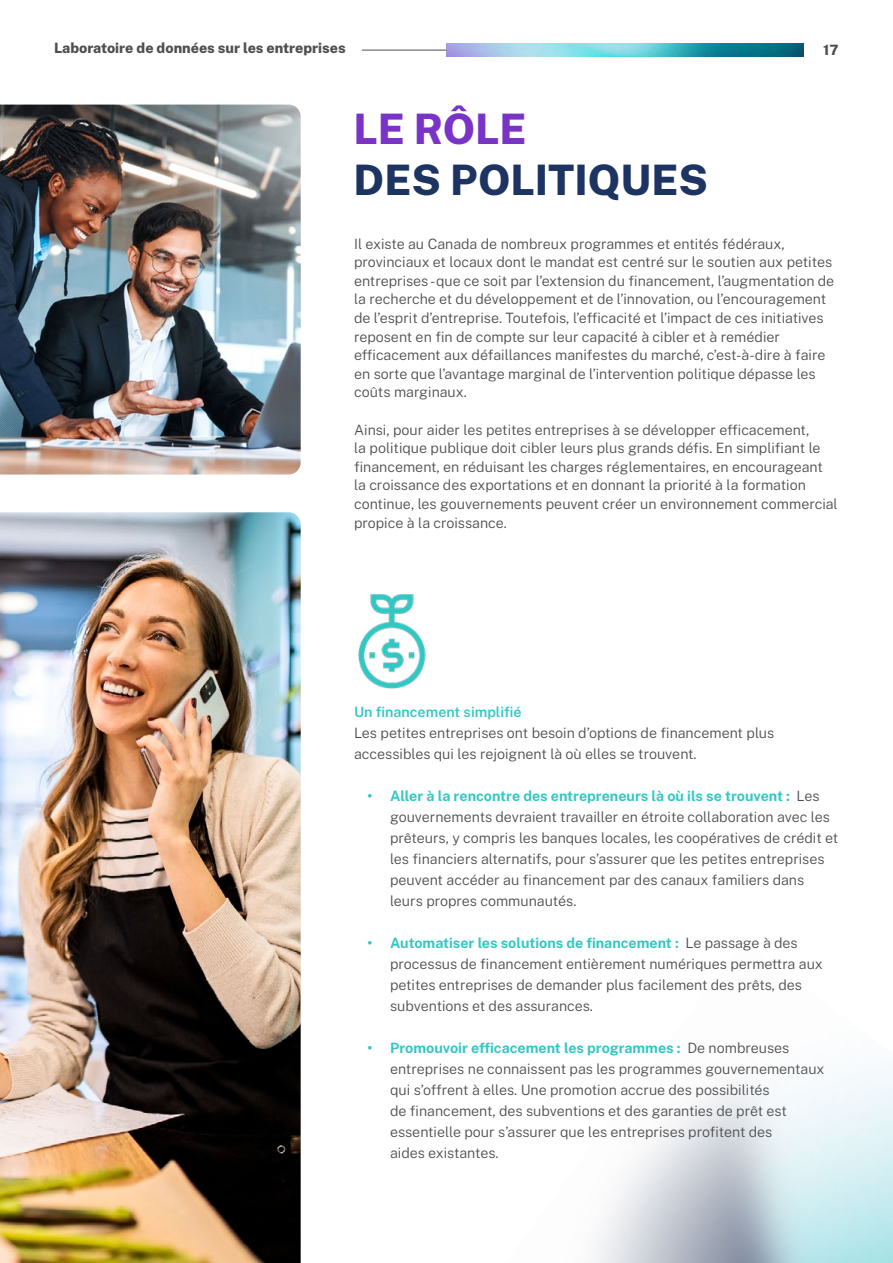
<style>
.page{position:relative;width:893px;height:1263px;background:#fff}
.page>*{position:absolute;margin:0;border:0;box-sizing:border-box;transform-origin:0 0}
.t1{font:800 42px "Public Sans";color:#1d3462}
.t2{font:800 42px "Public Sans";color:#7933c7}
.t3{font:300 14.25px/21px "Public Sans";color:#4f4e4e}
.t4{font:800 14.25px "Public Sans";color:#4f4e4e}
.t5{font:600 14.25px "Public Sans";color:#33c7c3}
.s1{font-weight:700;color:#33c7c3}
</style>
<div class="page">
<img style="left:446px;top:44px;width:358px;height:12px">
<hr style="left:362px;top:50px;width:84px;height:1px;background:#4f4e4e">
<img style="left:0;top:105px;width:301px;height:369px">
<img style="left:0;top:512px;width:301px;height:751px">
<img style="left:358px;top:594px;width:68px;height:95px">
<p class="t4" style="left:54px;top:37px;width:293px">Laboratoire de données sur les entreprises</p>
<p class="t4" style="left:823px;top:39px;width:17px">17</p>
<h1 class="t2" style="left:354px;top:98px;width:174px">LE RÔLE</h1>
<h1 class="t1" style="left:354px;top:148px;width:356px">DES POLITIQUES</h1>
<p class="t3" style="left:354px;top:234px;width:482px;line-height:18.6px">Il existe au Canada de nombreux programmes et entités fédéraux, provinciaux et locaux dont le mandat est centré sur le soutien aux petites entreprises -que ce soit par l’extension du financement, l’augmentation de la recherche et du développement et de l’innovation, ou l’encouragement de l’esprit d’entreprise. Toutefois, l’efficacité et l’impact de ces initiatives reposent en fin de compte sur leur capacité à cibler et à remédier efficacement aux défaillances manifestes du marché, c’est-à-dire à faire en sorte que l’avantage marginal de l’intervention politique dépasse les coûts marginaux.</p>
<p class="t3" style="left:354px;top:419px;width:485px;line-height:18.6px">Ainsi, pour aider les petites entreprises à se développer efficacement,<br>la politique publique doit cibler leurs plus grands défis. En simplifiant le financement, en réduisant les charges réglementaires, en encourageant la croissance des exportations et en donnant la priorité à la formation continue, les gouvernements peuvent créer un environnement commercial propice à la croissance.</p>
<p class="t5" style="left:354px;top:701px;width:169px">Un financement simplifié</p>
<p class="t3" style="left:354px;top:721px;width:422px">Les petites entreprises ont besoin d’options de financement plus accessibles qui les rejoignent là où elles se trouvent.</p>
<p class="t3" style="left:390px;top:784px;width:450px;text-indent:-23px"><span class="s1">• Aller à la rencontre des entrepreneurs là où ils se trouvent :</span> Les gouvernements devraient travailler en étroite collaboration avec les prêteurs, y compris les banques locales, les coopératives de crédit et les financiers alternatifs, pour s’assurer que les petites entreprises peuvent accéder au financement par des canaux familiers dans leurs propres communautés.</p>
<p class="t3" style="left:390px;top:931px;width:434px;text-indent:-23px"><span class="s1">• Automatiser les solutions de financement :</span> Le passage à des processus de financement entièrement numériques permettra aux petites entreprises de demander plus facilement des prêts, des subventions et des assurances.</p>
<p class="t3" style="left:390px;top:1036px;width:436px;text-indent:-23px"><span class="s1">• Promouvoir efficacement les programmes :</span> De nombreuses entreprises ne connaissent pas les programmes gouvernementaux qui s’offrent à elles. Une promotion accrue des possibilités<br>de financement, des subventions et des garanties de prêt est essentielle pour s’assurer que les entreprises profitent des<br>aides existantes.</p>
</div>
